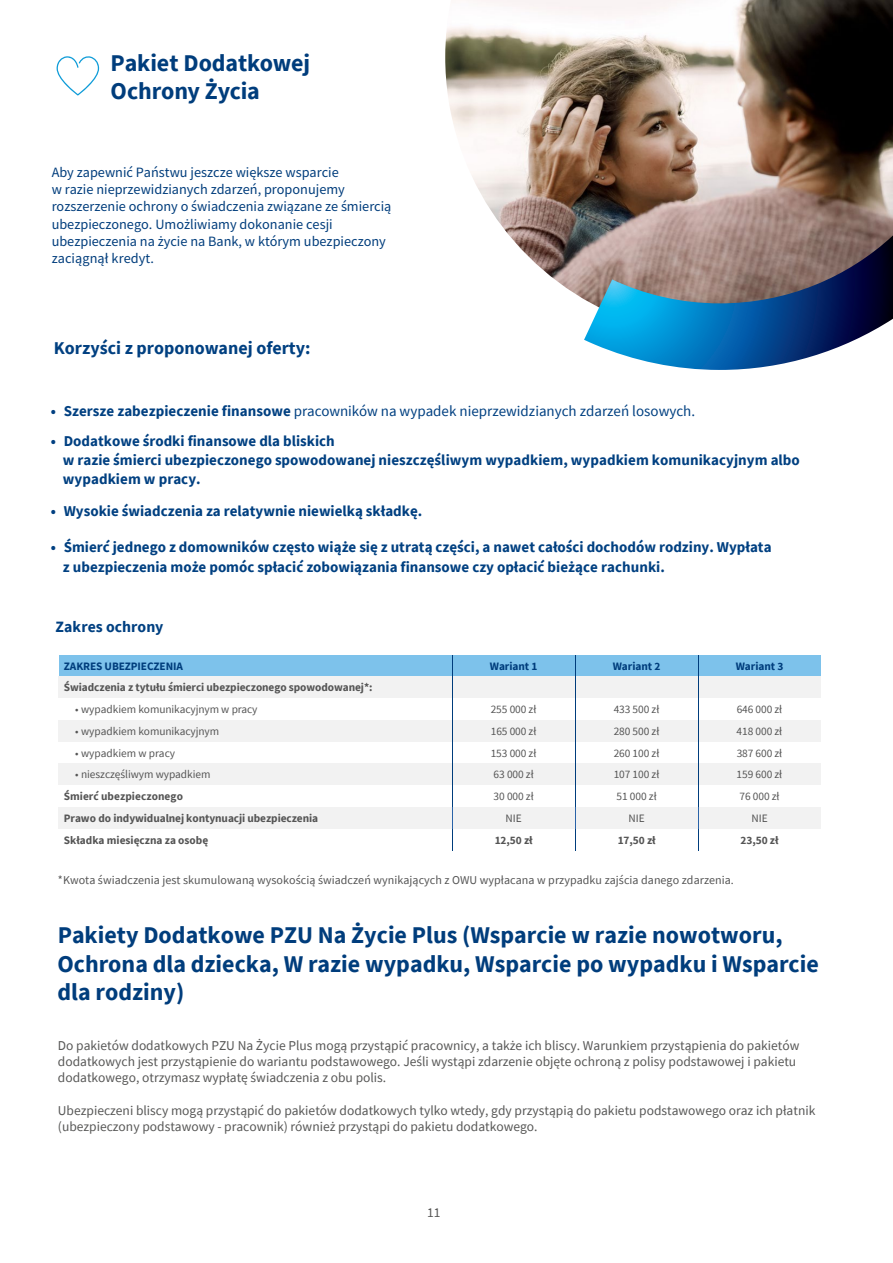
<style>
.page{position:relative;width:893px;height:1263px;background:#fff}
.page>*{position:absolute;margin:0;border:0;box-sizing:border-box;transform-origin:0 0}
.t1{font:700 24px/28.8px "Source Sans Pro";color:#003d7c}
.t2{font:700 18px "Source Sans Pro";color:#014081}
.t3{font:700 15.75px "Source Sans Pro";letter-spacing:.005em;color:#014081}
.t4{font:700 15px/19.4px "Source Sans Pro";color:#014081}
.t5{font:15px "Source Sans Pro";color:#014081}
.t6{font:14.25px/17.2px "Source Sans Pro";color:#003d7c}
.t7{font:13.5px/16.2px "Source Sans Pro";color:#575756}
.t8{font:13.5px "Source Sans Pro";color:#575756}
.t9{font:12px "Source Sans Pro";letter-spacing:.005em;color:#555}
.t10{font:11.4px "Source Sans Pro";letter-spacing:-.005em;color:#555}
.t11{font:700 11.4px "Source Sans Pro";letter-spacing:-.005em;color:#555}
.t12{font:700 11.4px "Source Sans Pro";letter-spacing:-.005em;color:#003d7c}
.s1{font-style:inherit}
.s2{font-weight:700}
</style>
<div class="page">
<svg style="left:57px;top:56px;width:42px;height:39px"></svg>
<div style="left:59px;top:655px;width:393px;height:21px;background:#7dc2eb"></div>
<div style="left:453px;top:655px;width:122px;height:21px;background:#7dc2eb"></div>
<div style="left:575px;top:655px;width:123px;height:21px;background:#7dc2eb"></div>
<div style="left:698px;top:655px;width:123px;height:21px;background:#7dc2eb"></div>
<div style="left:59px;top:676px;width:393px;height:22px;background:#f2f2f2"></div>
<div style="left:453px;top:676px;width:122px;height:22px;background:#f2f2f2"></div>
<div style="left:575px;top:676px;width:123px;height:22px;background:#f2f2f2"></div>
<div style="left:698px;top:676px;width:123px;height:22px;background:#f2f2f2"></div>
<div style="left:59px;top:720px;width:393px;height:22px;background:#f2f2f2"></div>
<div style="left:453px;top:720px;width:122px;height:22px;background:#f2f2f2"></div>
<div style="left:575px;top:720px;width:123px;height:22px;background:#f2f2f2"></div>
<div style="left:698px;top:720px;width:123px;height:22px;background:#f2f2f2"></div>
<div style="left:59px;top:763px;width:393px;height:22px;background:#f2f2f2"></div>
<div style="left:453px;top:763px;width:122px;height:22px;background:#f2f2f2"></div>
<div style="left:575px;top:763px;width:123px;height:22px;background:#f2f2f2"></div>
<div style="left:698px;top:763px;width:123px;height:22px;background:#f2f2f2"></div>
<div style="left:59px;top:807px;width:393px;height:22px;background:#f2f2f2"></div>
<div style="left:453px;top:807px;width:122px;height:22px;background:#f2f2f2"></div>
<div style="left:575px;top:807px;width:123px;height:22px;background:#f2f2f2"></div>
<div style="left:698px;top:807px;width:123px;height:22px;background:#f2f2f2"></div>
<svg style="left:452px;top:655px;width:1px;height:195px"></svg>
<svg style="left:575px;top:655px;width:1px;height:195px"></svg>
<svg style="left:698px;top:655px;width:1px;height:195px"></svg>
<img style="left:445px;top:0;width:448px;height:299px">
<svg style="left:584px;top:235px;width:309px;height:135px;background:#5a7a97"></svg>
<h1 class="t1" style="left:111px;top:48px;width:201px">Pakiet Dodatkowej<br>Ochrony Życia</h1>
<p class="t6" style="left:52px;top:163px;width:341px">Aby zapewnić Państwu jeszcze większe wsparcie<br>w razie nieprzewidzianych zdarzeń, proponujemy rozszerzenie ochrony o świadczenia związane ze śmiercią ubezpieczonego. Umożliwiamy dokonanie cesji ubezpieczenia na życie na Bank, w którym ubezpieczony zaciągnął kredyt.</p>
<h2 class="t2" style="left:54px;top:336px;width:258px">Korzyści z proponowanej oferty<span class="s1">:</span></h2>
<p class="t5" style="left:51px;top:401px;width:646px"><span class="s2">• Szersze zabezpieczenie finansowe</span> pracowników na wypadek nieprzewidzianych zdarzeń losowych.</p>
<p class="t4" style="left:63px;top:431px;width:738px;text-indent:-12px">• Dodatkowe środki finansowe dla bliskich<br>w razie śmierci ubezpieczonego spowodowanej nieszczęśliwym wypadkiem, wypadkiem komunikacyjnym albo wypadkiem w pracy.</p>
<p class="t4" style="left:51px;top:501px;width:373px">• Wysokie świadczenia za relatywnie niewielką składkę.</p>
<p class="t4" style="left:63px;top:537px;width:710px;text-indent:-12px">• Śmierć jednego z domowników często wiąże się z utratą części, a nawet całości dochodów rodziny. Wypłata z ubezpieczenia może pomóc spłacić zobowiązania finansowe czy opłacić bieżące rachunki.</p>
<p class="t3" style="left:56px;top:616px;width:109px">Zakres ochrony</p>
<p class="t12" style="left:64px;top:658px;width:121px">ZAKRES UBEZPIECZENIA</p>
<p class="t12" style="left:490px;top:658px;width:49px">Wariant 1</p>
<p class="t12" style="left:613px;top:658px;width:49px">Wariant 2</p>
<p class="t12" style="left:736px;top:658px;width:49px">Wariant 3</p>
<p class="t11" style="left:64px;top:680px;width:310px">Świadczenia z tytułu śmierci ubezpieczonego spowodowanej*:</p>
<p class="t10" style="left:491px;top:702px;width:47px">255 000 zł</p>
<p class="t10" style="left:614px;top:702px;width:47px">433 500 zł</p>
<p class="t10" style="left:737px;top:702px;width:47px">646 000 zł</p>
<p class="t10" style="left:491px;top:724px;width:47px">165 000 zł</p>
<p class="t10" style="left:614px;top:724px;width:47px">280 500 zł</p>
<p class="t10" style="left:737px;top:724px;width:47px">418 000 zł</p>
<p class="t10" style="left:491px;top:745px;width:47px">153 000 zł</p>
<p class="t10" style="left:614px;top:745px;width:47px">260 100 zł</p>
<p class="t10" style="left:737px;top:745px;width:47px">387 600 zł</p>
<p class="t10" style="left:75px;top:702px;width:184px">• wypadkiem komunikacyjnym w pracy</p>
<p class="t10" style="left:75px;top:724px;width:145px">• wypadkiem komunikacyjnym</p>
<p class="t10" style="left:75px;top:745px;width:101px">• wypadkiem w pracy</p>
<p class="t10" style="left:75px;top:767px;width:137px">• nieszczęśliwym wypadkiem</p>
<p class="t10" style="left:494px;top:767px;width:42px">63 000 zł</p>
<p class="t10" style="left:614px;top:767px;width:47px">107 100 zł</p>
<p class="t10" style="left:737px;top:767px;width:47px">159 600 zł</p>
<p class="t11" style="left:64px;top:788px;width:121px">Śmierć ubezpieczonego</p>
<p class="t10" style="left:494px;top:789px;width:42px">30 000 zł</p>
<p class="t10" style="left:617px;top:789px;width:42px">51 000 zł</p>
<p class="t10" style="left:739px;top:789px;width:42px">76 000 zł</p>
<p class="t11" style="left:64px;top:810px;width:256px">Prawo do indywidualnej kontynuacji ubezpieczenia</p>
<p class="t10" style="left:505px;top:811px;width:18px">NIE</p>
<p class="t10" style="left:628px;top:811px;width:18px">NIE</p>
<p class="t10" style="left:751px;top:811px;width:18px">NIE</p>
<p class="t11" style="left:64px;top:832px;width:146px">Składka miesięczna za osobę</p>
<p class="t11" style="left:495px;top:832px;width:39px">12,50 zł</p>
<p class="t11" style="left:618px;top:832px;width:39px">17,50 zł</p>
<p class="t11" style="left:741px;top:832px;width:39px">23,50 zł</p>
<p class="t9" style="left:58px;top:872px;width:677px">*Kwota świadczenia jest skumulowaną wysokością świadczeń wynikających z OWU wypłacana w przypadku zajścia danego zdarzenia.</p>
<h1 class="t1" style="left:57px;top:920px;width:763px">Pakiety Dodatkowe PZU Na Życie Plus (Wsparcie w razie nowotworu,<br>Ochrona dla dziecka, W razie wypadku, Wsparcie po wypadku i Wsparcie dla rodziny)</h1>
<p class="t7" style="left:58px;top:1037px;width:743px">Do pakietów dodatkowych PZU Na Życie Plus mogą przystąpić pracownicy, a także ich bliscy. Warunkiem przystąpienia do pakietów dodatkowych jest przystąpienie do wariantu podstawowego. Jeśli wystąpi zdarzenie objęte ochroną z polisy podstawowej i pakietu dodatkowego, otrzymasz wypłatę świadczenia z obu polis.</p>
<p class="t7" style="left:58px;top:1102px;width:759px">Ubezpieczeni bliscy mogą przystąpić do pakietów dodatkowych tylko wtedy, gdy przystąpią do pakietu podstawowego oraz ich płatnik (ubezpieczony podstawowy <span class="s1">- pracownik</span>) również przystąpi do pakietu dodatkowego.</p>
<p class="t8" style="left:427px;top:1204px;width:15px">11</p>
</div>
